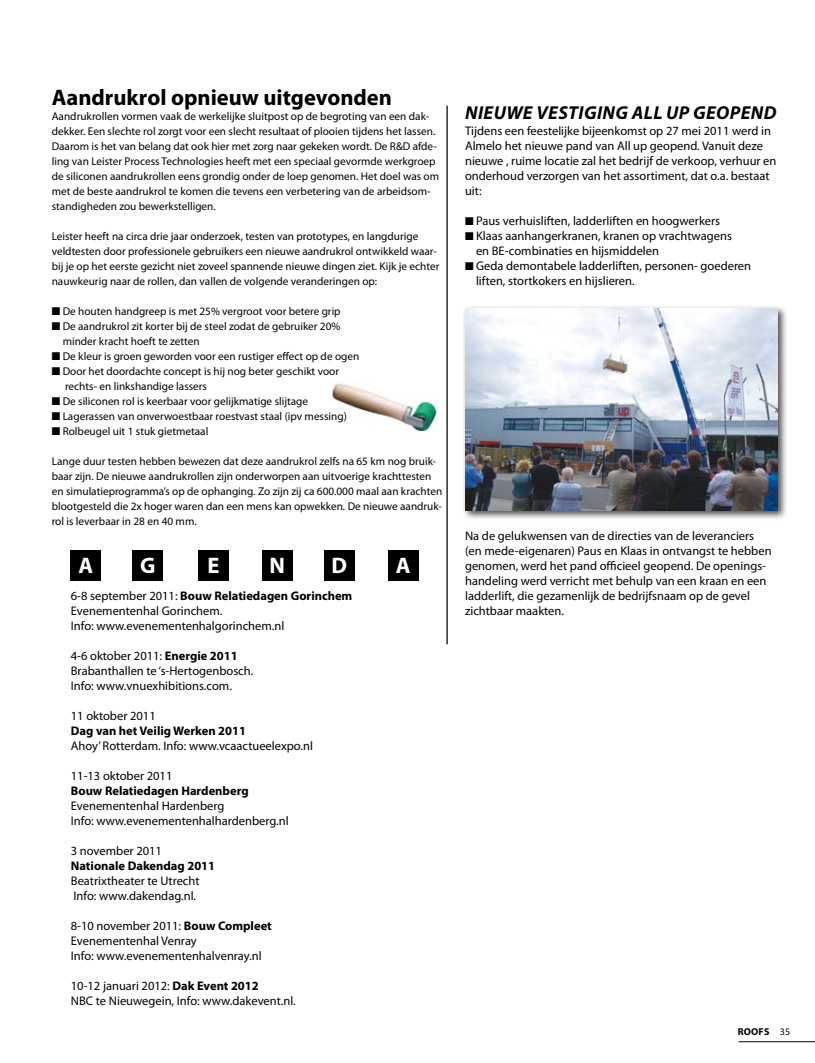
<style>
.page{position:relative;width:815px;height:1063px;background:#fff}
.page>*{position:absolute;margin:0;border:0;box-sizing:border-box;transform-origin:0 0}
.t1{font:700 22.5px "Myriad Pro";color:#000}
.t2{font:700 22.5px "Myriad Pro";color:#fff}
.t3{font:italic 700 18.75px "Myriad Pro";letter-spacing:.02em;color:#000}
.t4{font:12.5px/15px "Myriad Pro";color:#000}
.t5{font:700 12.5px "Myriad Pro";color:#000}
.t6{font:11.25px/15px "Myriad Pro";color:#000}
.t7{font:700 10px "Myriad Pro";letter-spacing:.02em;color:#000}
.s1{font-weight:700}
.s2{font-weight:400}
</style>
<div class="page">
<hr style="left:739px;top:1041px;width:76px;height:1px;background:#000">
<img style="left:330px;top:381px;width:107px;height:51px">
<div style="left:388px;top:550px;width:30px;height:30px;background:#000"></div>
<div style="left:324px;top:550px;width:30px;height:30px;background:#000"></div>
<div style="left:262px;top:550px;width:30px;height:30px;background:#000"></div>
<div style="left:198px;top:550px;width:30px;height:30px;background:#000"></div>
<div style="left:133px;top:550px;width:30px;height:30px;background:#000"></div>
<div style="left:71px;top:550px;width:30px;height:30px;background:#000"></div>
<div style="left:462px;top:305px;width:325px;height:215px;background:#000;opacity:.7"></div>
<img style="left:465px;top:308px;width:312px;height:202px">
<hr style="left:446px;top:106px;width:2px;height:538px;background:#000">
<h1 class="t1" style="left:52px;top:83px;width:342px">Aandrukrol opnieuw uitgevonden</h1>
<p class="t6" style="left:52px;top:109px;width:389px">Aandrukrollen vormen vaak de werkelijke sluitpost op de begroting van een dak&shy;dekker. Een slechte rol zorgt voor een slecht resultaat of plooien tijdens het lassen.<br>Daarom is het van belang dat ook hier met zorg naar gekeken wordt. De R&amp;D afde&shy;ling van Leister Process Technologies heeft met een speciaal gevormde werkgroep de siliconen aandrukrollen eens grondig onder de loep genomen. Het doel was om met de beste aandrukrol te komen die tevens een verbetering van de arbeidsom&shy;standigheden zou bewerkstelligen.</p>
<p class="t6" style="left:52px;top:229px;width:389px">Leister heeft na circa drie jaar onderzoek, testen van prototypes, en langdurige veldtesten door professionele gebruikers een nieuwe aandrukrol ontwikkeld waar&shy;bij je op het eerste gezicht niet zoveel spannende nieuwe dingen ziet. Kijk je echter nauwkeurig naar de rollen, dan vallen de volgende veranderingen op:</p>
<p class="t6" style="left:52px;top:304px;width:290px">■ De houten handgreep is met 25% vergroot voor betere grip</p>
<p class="t6" style="left:63px;top:319px;width:279px;text-indent:-11px">■ De aandrukrol zit korter bij de steel zodat de gebruiker 20% minder kracht hoeft te zetten</p>
<p class="t6" style="left:52px;top:349px;width:309px">■ De kleur is groen geworden voor een rustiger effect op de ogen</p>
<p class="t6" style="left:65px;top:364px;width:275px;text-indent:-13px">■ Door het doordachte concept is hij nog beter geschikt voor rechts- en linkshandige lassers</p>
<p class="t6" style="left:52px;top:394px;width:258px">■ De siliconen rol is keerbaar voor gelijkmatige slijtage</p>
<p class="t6" style="left:52px;top:408px;width:297px">■ Lagerassen van onverwoestbaar roestvast staal (ipv messing)</p>
<p class="t6" style="left:52px;top:423px;width:158px">■ Rolbeugel uit 1 stuk gietmetaal</p>
<p class="t6" style="left:52px;top:453px;width:392px">Lange duur testen hebben bewezen dat deze aandrukrol zelfs na 65 km nog bruik&shy;baar zijn. De nieuwe aandrukrollen zijn onderworpen aan uitvoerige krachttesten en simulatieprogramma’s op de ophanging. Zo zijn zij ca 600.000 maal aan krachten blootgesteld die 2x hoger waren dan een mens kan opwekken. De nieuwe aandruk&shy;rol is leverbaar in 28 en 40 mm.</p>
<h1 class="t2" style="left:78px;top:551px;width:16px">A</h1>
<h1 class="t2" style="left:140px;top:551px;width:17px">G</h1>
<h1 class="t2" style="left:207px;top:551px;width:14px">E</h1>
<h1 class="t2" style="left:269px;top:551px;width:17px">N</h1>
<h1 class="t2" style="left:332px;top:551px;width:17px">D</h1>
<h1 class="t2" style="left:396px;top:551px;width:16px">A</h1>
<p class="t4" style="left:71px;top:588px;width:283px">6-8 september 2011: <span class="s1">Bouw Relatiedagen Gorinchem<br></span>Evenementenhal Gorinchem.<br>Info: www.evenementenhalgorinchem.nl</p>
<p class="t4" style="left:71px;top:648px;width:184px">4-6 oktober 2011: <span class="s1">Energie 2011<br></span>Brabanthallen te ‘s-Hertogenbosch.<br>Info: www.vnuexhibitions.com.</p>
<p class="t4" style="left:71px;top:708px;width:86px">11 oktober 2011</p>
<p class="t5" style="left:71px;top:723px;width:177px">Dag van het Veilig Werken 2011</p>
<p class="t4" style="left:71px;top:738px;width:244px">Ahoy’ Rotterdam. Info: www.vcaactueelexpo.nl</p>
<p class="t4" style="left:71px;top:768px;width:103px">11-13 oktober 2011</p>
<p class="t5" style="left:71px;top:783px;width:179px">Bouw Relatiedagen Hardenberg</p>
<p class="t4" style="left:71px;top:798px;width:219px">Evenementenhal Hardenberg<br>Info: www.evenementenhalhardenberg.nl</p>
<p class="t4" style="left:71px;top:843px;width:93px">3 november 2011</p>
<p class="t5" style="left:71px;top:858px;width:146px">Nationale Dakendag 2011</p>
<p class="t4" style="left:71px;top:873px;width:130px">Beatrixtheater te Utrecht<br>Info: www.dakendag.nl.</p>
<p class="t4" style="left:71px;top:918px;width:203px">8-10 november 2011: <span class="s1">Bouw Compleet<br></span>Evenementenhal Venray<br>Info: www.evenementenhalvenray.nl</p>
<p class="t4" style="left:71px;top:978px;width:226px">10-12 januari 2012: <span class="s1">Dak Event 2012<br></span>NBC te Nieuwegein, Info: www.dakevent.nl.</p>
<h2 class="t3" style="left:465px;top:101px;width:313px">NIEUWE VESTIGING ALL UP GEOPEND</h2>
<p class="t4" style="left:465px;top:123px;width:313px">Tijdens een feestelijke bijeenkomst op 27 mei 2011 werd in Almelo het nieuwe pand van All up geopend. Vanuit deze nieuwe , ruime locatie zal het bedrijf de verkoop, verhuur en onderhoud verzorgen van het assortiment, dat o.a. bestaat uit:</p>
<p class="t4" style="left:465px;top:213px;width:257px">■ Paus verhuisliften, ladderliften en hoogwerkers</p>
<p class="t4" style="left:476px;top:228px;width:257px;text-indent:-11px">■ Klaas aanhangerkranen, kranen op vrachtwagens en BE-combinaties en hijsmiddelen</p>
<p class="t4" style="left:476px;top:258px;width:277px;text-indent:-11px">■ Geda demontabele ladderliften, personen- goederen liften, stortkokers en hijslieren.</p>
<p class="t4" style="left:465px;top:528px;width:308px">Na de gelukwensen van de directies van de leveranciers (en mede-eigenaren) Paus en Klaas in ontvangst te hebben genomen, werd het pand officieel geopend. De openings&shy;handeling werd verricht met behulp van een kraan en een ladderlift, die gezamenlijk de bedrijfsnaam op de gevel zichtbaar maakten.</p>
<p class="t7" style="left:738px;top:1025px;width:54px">ROOFS <span class="s2">35</span></p>
</div>
